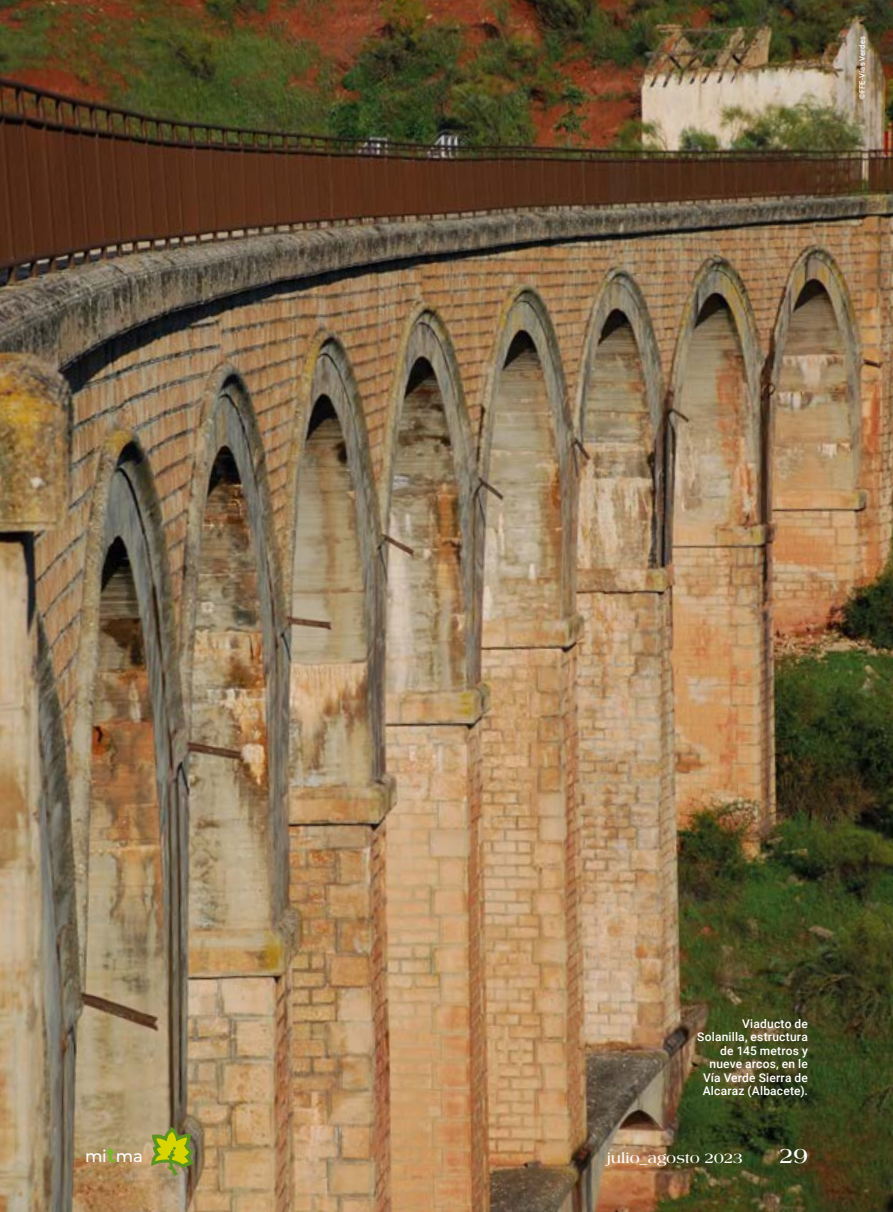
<style>
.page{position:relative;width:893px;height:1212px;background:#fff}
.page>*{position:absolute;margin:0;border:0;box-sizing:border-box;transform-origin:0 0}
.t1{font:700 22.5px "Americana Std";color:#fff}
.t2{font:500 16.5px "Montserrat";color:#fff}
.t3{font:700 15px "Americana Std";letter-spacing:-.005em;color:#fff}
.t4{font:500 12px/13.5px "Roboto";letter-spacing:.015em;color:#fff;text-align:right}
.t5{font:500 7.5px "Roboto";letter-spacing:.025em;color:#fff}
.s1{font-weight:700;font-size:21px;color:#76b828}
</style>
<div class="page">
<img style="left:0;top:0;width:893px;height:1212px">
<svg style="left:151px;top:1127px;width:43px;height:49px;background:#999f32"></svg>
<p class="t5" style="left:857px;top:99px;width:65px;rotate:-90deg">©FFE-Vías Verdes</p>
<p class="t4" style="left:697px;top:1016px;width:112px">Viaducto de<br>Solanilla, estructura de 145 metros y nueve arcos, en le<br>Vía Verde Sierra de<br>Alcaraz (Albacete).</p>
<h2 class="t2" style="left:85px;top:1144px;width:59px">mi<span class="s1">t</span>ma</h2>
<p class="t3" style="left:607px;top:1150px;width:138px">julio_agosto 2023</p>
<h1 class="t1" style="left:779px;top:1143px;width:30px">29</h1>
</div>
